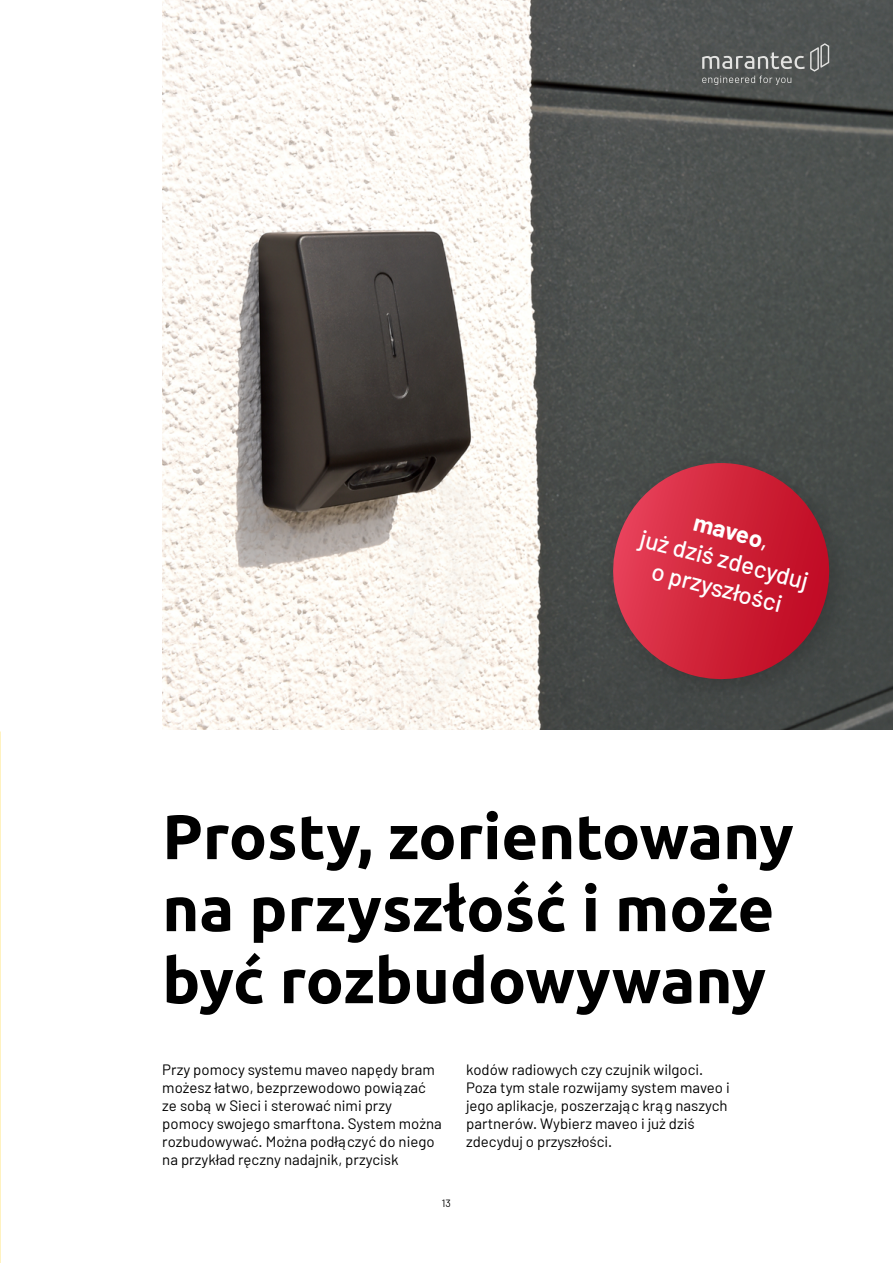
<style>
.page{position:relative;width:893px;height:1263px;background:#fff}
.page>*{position:absolute;margin:0;border:0;box-sizing:border-box;transform-origin:0 0}
.t1{font:700 63px/72px "Ubuntu";color:#000}
.t2{font:500 24px/28.8px "Barlow";color:#fff;text-align:center}
.t3{font:15px/18px "Barlow";color:#000}
.t4{font:10.5px "Barlow";color:#000}
.s1{font-weight:700}
</style>
<div class="page">
<img style="left:162px;top:0;width:731px;height:729px">
<div style="left:597px;top:448px;width:258px;height:258px;background:#454947"></div>
<svg style="left:602px;top:463px;width:233px;height:227px"></svg>
<svg style="left:702px;top:43px;width:127px;height:42px;background:#666968"></svg>
<h2 class="t2" style="left:652px;top:495px;width:174px;rotate:15deg"><span class="s1">maveo</span>,<br>już dziś zdecyduj o przyszłości</h2>
<h1 class="t1" style="left:162px;top:800px;width:633px">Prosty, zorientowany na przyszłość i może być rozbudowywany</h1>
<p class="t3" style="left:162px;top:1060px;width:281px">Przy pomocy systemu maveo napędy bram możesz łatwo, bezprzewodowo powiązać ze sobą w Sieci i sterować nimi przy pomocy swojego smarftona. System można rozbudowywać. Można podłączyć do niego na przykład ręczny nadajnik, przycisk</p>
<p class="t3" style="left:466px;top:1060px;width:265px">kodów radiowych czy czujnik wilgoci.<br>Poza tym stale rozwijamy system maveo i jego aplikacje, poszerzając krąg naszych partnerów. Wybierz maveo i już dziś zdecyduj o przyszłości.</p>
<p class="t4" style="left:442px;top:1196px;width:11px">13</p>
</div>
